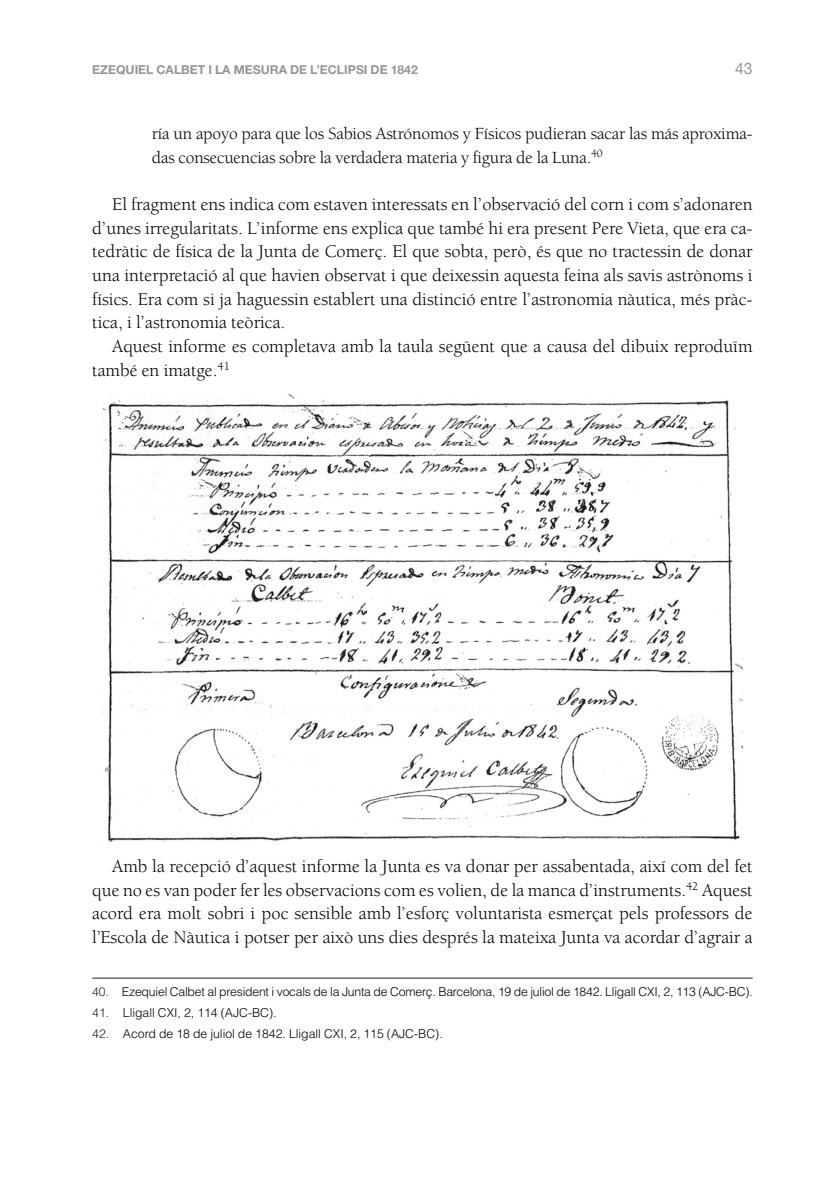
<style>
.page{position:relative;width:840px;height:1187px;background:#fff}
.page>*{position:absolute;margin:0;border:0;box-sizing:border-box;transform-origin:0 0}
.t1{font:18.38px/23.6px "Berkeley";color:#000;text-align:justify}
.t2{font:17.5px/23.6px "Berkeley";letter-spacing:-.01em;color:#000}
.t3{font:15.75px "Helvetica Neue";color:#939598}
.t4{font:300 12.25px "Helvetica";letter-spacing:-.015em;color:#000}
.t5{font:700 12.25px "Helvetica Neue";color:#939598}
.s1{color:#231f20}
</style>
<div class="page">
<svg style="left:92px;top:394px;width:661px;height:585px"></svg>
<p class="t5" style="left:92px;top:65px;width:327px">EZEQUIEL CALBET I LA MESURA DE L’ECLIPSI DE 1842</p>
<p class="t3" style="left:734px;top:62px;width:19px">43</p>
<p class="t2" style="left:152px;top:123px;width:602px">ría un apoyo para que los Sabios Astrónomos y Físicos pudieran sacar las más aproxima&shy;das consecuencias sobre la verdadera materia y figura de la Luna.<sup>40</sup></p>
<p class="t1" style="left:92px;top:194px;width:661px;text-indent:20px">El fragment ens indica com estaven interessats en l’observació del corn i com s’adonaren d’unes irregularitats. L’informe ens explica que també hi era present Pere Vieta, que era ca&shy;tedràtic de física de la Junta de Comerç. El que sobta, però, és que no tractessin de donar una interpretació al que havien observat i que deixessin aquesta feina als savis astrònoms i físics. Era com si ja haguessin establert una distinció entre l’astronomia nàutica, més pràc&shy;tica, i l’astronomia teòrica.</p>
<p class="t1" style="left:92px;top:336px;width:661px;text-indent:20px">Aquest informe es completava amb la taula següent que a causa del dibuix reproduïm també en imatge.<sup>41</sup></p>
<p class="t1" style="left:92px;top:856px;width:661px;text-indent:20px">Amb la recepció d’aquest informe la Junta es va donar per assabentada, així com del fet que no es van poder fer les observacions com es volien, de la manca d’instruments.<sup>42</sup> Aquest acord era molt sobri i poc sensible amb l’esforç voluntarista esmerçat pels professors de l’Escola de Nàutica i potser per això uns dies després la mateixa Junta va acordar d’agrair a</p>
<p class="t4" style="left:92px;top:984px;width:661px"><span class="s1">40.</span> Ezequiel Calbet al president i vocals de la Junta de Comerç. Barcelona, 19 de juliol de 1842. Lligall CXI, 2, 113 (AJC-BC).</p>
<p class="t4" style="left:92px;top:1005px;width:186px"><span class="s1">41.</span> Lligall CXI, 2, 114 (AJC-BC).</p>
<p class="t4" style="left:92px;top:1026px;width:352px"><span class="s1">42.</span> Acord de 18 de juliol de 1842. Lligall CXI, 2, 115 (AJC-BC).</p>
</div>
